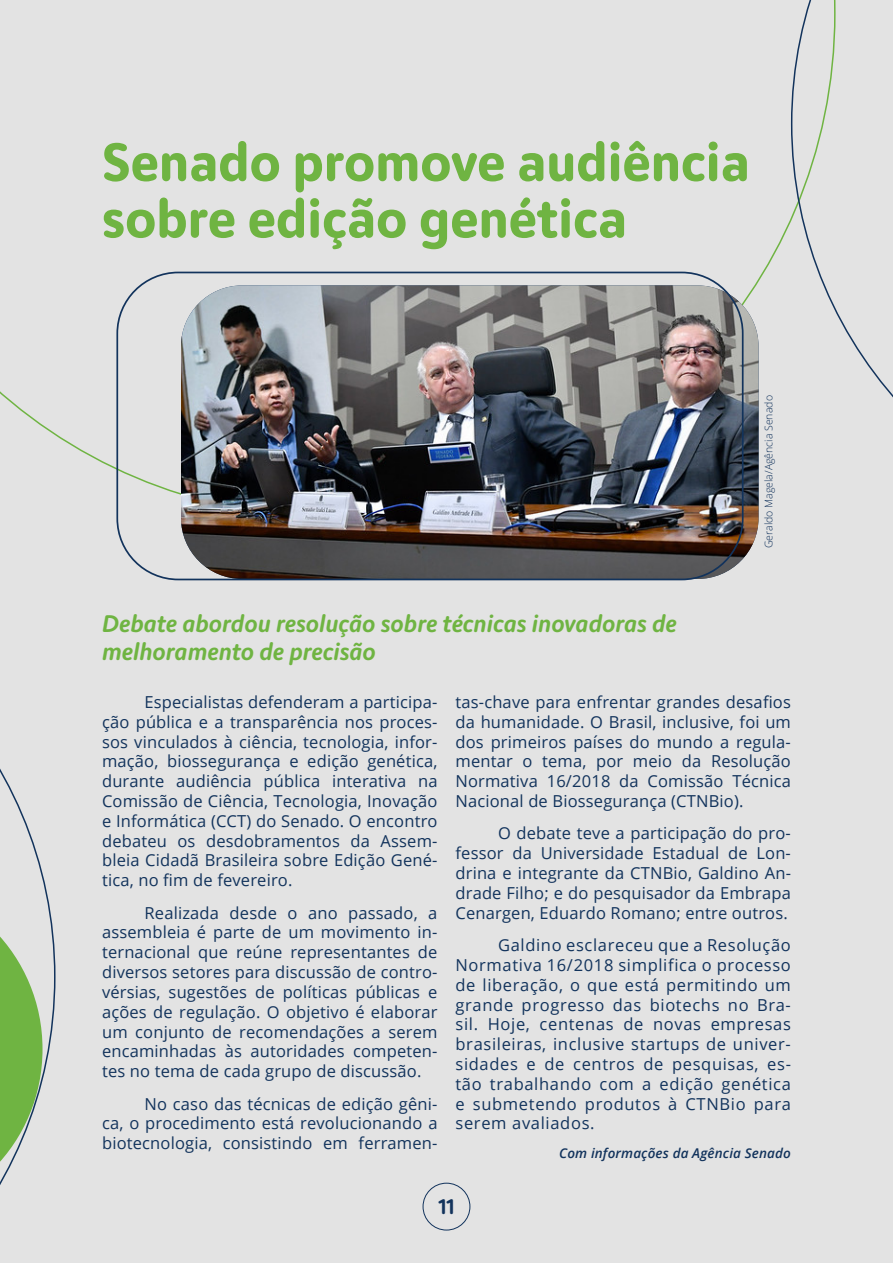
<style>
.page{position:relative;width:893px;height:1263px;background:#e3e3e3}
.page>*{position:absolute;margin:0;border:0;box-sizing:border-box;transform-origin:0 0}
.t1{font:700 53.25px/56.6px "Moniker Basic";color:#6fb442}
.t2{font:italic 500 24px/28.8px "Moniker Basic";color:#6fb442}
.t3{font:500 21px "Moniker Basic";color:#12335c}
.t4{font:16.5px/19.8px "Open Sans";letter-spacing:.01em;color:#12335c;text-align:justify}
.t5{font:italic 600 13.5px "Open Sans";letter-spacing:.01em;color:#12335c}
.t6{font:300 10.5px "Open Sans";color:#12335c}
</style>
<div class="page">
<svg style="left:791px;top:0;width:102px;height:398px"></svg>
<img style="left:181px;top:285px;width:577px;height:294px">
<div style="left:116px;top:272px;width:628px;height:308px;border:2px solid #12335c;border-radius:61px"></div>
<svg style="left:0;top:768px;width:56px;height:417px"></svg>
<div style="left:423px;top:1183px;width:47px;height:47px;border:1px solid #12335c;border-radius:50%"></div>
<h1 class="t1" style="left:102px;top:131px;width:649px">Senado promove audiência sobre edição genética</h1>
<p class="t6" style="left:761px;top:548px;width:154px;rotate:-90deg">Geraldo Magela/Agência Senado</p>
<h2 class="t2" style="left:102px;top:608px;width:576px">Debate abordou resolução sobre técnicas inovadoras de melhoramento de precisão</h2>
<p class="t4" style="left:102px;top:692px;width:337px;text-indent:43px">Especialistas defenderam a participa&shy;ção pública e a transparência nos proces&shy;sos vinculados à ciência, tecnologia, infor&shy;mação, biossegurança e edição genética, durante audiência pública interativa na Comissão de Ciência, Tecnologia, Inovação e Informática (CCT) do Senado. O encontro debateu os desdobramentos da Assem&shy;bleia Cidadã Brasileira sobre Edição Gené&shy;tica, no fim de fevereiro.</p>
<p class="t4" style="left:102px;top:902px;width:337px;text-indent:43px">Realizada desde o ano passado, a assembleia é parte de um movimento in&shy;ternacional que reúne representantes de diversos setores para discussão de contro&shy;vérsias, sugestões de políticas públicas e ações de regulação. O objetivo é elaborar um conjunto de recomendações a serem encaminhadas às autoridades competen&shy;tes no tema de cada grupo de discussão.</p>
<p class="t4" style="left:102px;top:1093px;width:337px;text-indent:43px">No caso das técnicas de edição gêni&shy;ca, o procedimento está revolucionando a biotecnologia, consistindo em ferramen-</p>
<p class="t4" style="left:455px;top:692px;width:337px">tas-chave para enfrentar grandes desafios da humanidade. O Brasil, inclusive, foi um dos primeiros países do mundo a regula&shy;mentar o tema, por meio da Resolução Normativa 16/2018 da Comissão Técnica Nacional de Biossegurança (CTNBio).</p>
<p class="t4" style="left:455px;top:823px;width:337px;text-indent:43px">O debate teve a participação do pro&shy;fessor da Universidade Estadual de Lon&shy;drina e integrante da CTNBio, Galdino An&shy;drade Filho; e do pesquisador da Embrapa Cenargen, Eduardo Romano; entre outros.</p>
<p class="t4" style="left:455px;top:935px;width:337px;text-indent:43px">Galdino esclareceu que a Resolução Normativa 16/2018 simplifica o processo de liberação, o que está permitindo um grande progresso das biotechs no Bra&shy;sil. Hoje, centenas de novas empresas brasileiras, inclusive startups de univer&shy;sidades e de centros de pesquisas, es&shy;tão trabalhando com a edição genética e submetendo produtos à CTNBio para serem avaliados.</p>
<p class="t5" style="left:559px;top:1144px;width:233px">Com informações da Agência Senado</p>
<p class="t3" style="left:438px;top:1192px;width:18px">11</p>
</div>
